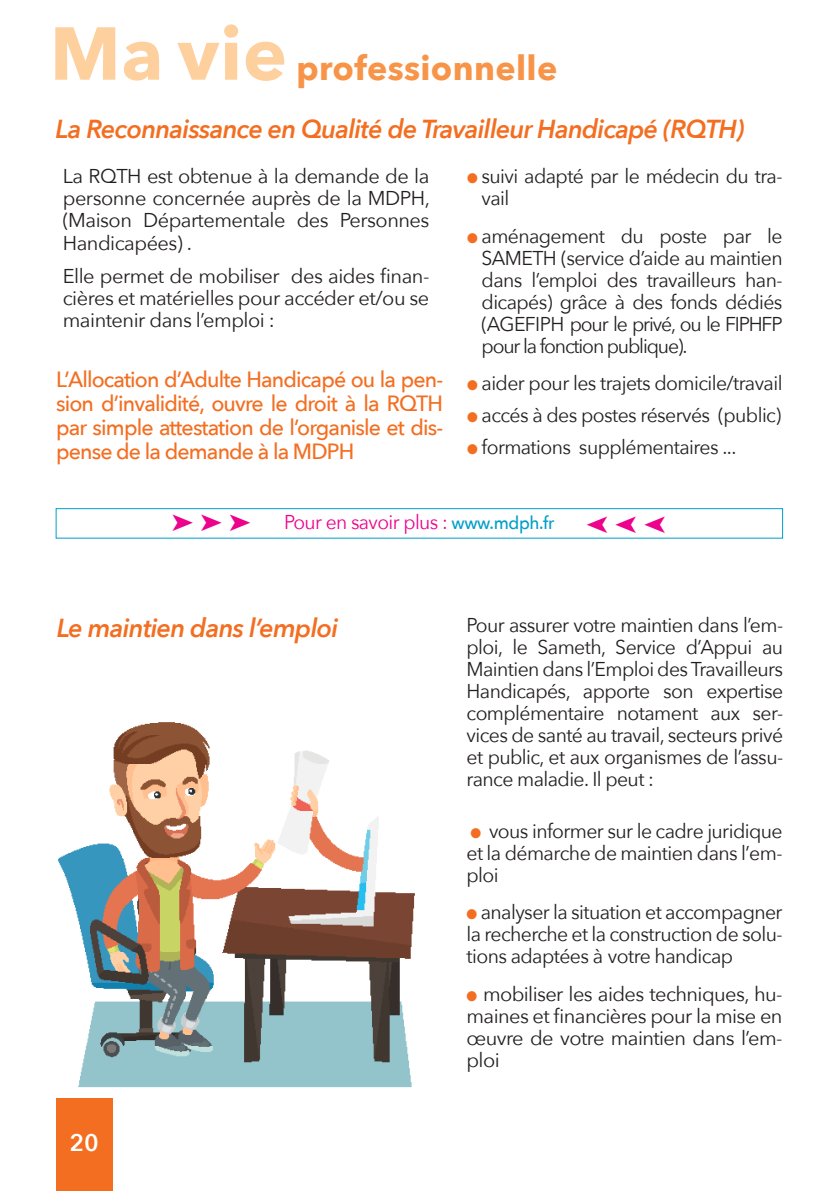
<style>
.page{position:relative;width:840px;height:1191px;background:#fff}
.page>*{position:absolute;margin:0;border:0;box-sizing:border-box;transform-origin:0 0}
.t1{font:700 34px "Avenir Next";letter-spacing:.01em;color:#f79447}
.t2{font:italic 600 26px "Avenir Next";letter-spacing:-.03em;color:#f36e21}
.t3{font:24px "Zapf Dingbats ITC";color:#ed028c}
.t4{font:600 24px "Avenir Next";color:#fff}
.t5{font:500 22px/24px "Avenir Next";letter-spacing:-.04em;color:#f36e21;text-align:justify}
.t6{font:20px/22px "Avenir Next";letter-spacing:-.03em;color:#231f20;text-align:justify}
.t7{font:20px "Avenir Next";letter-spacing:-.03em;color:#ed028c;scale:.96 1}
.s1{font-size:74px;color:#fdd09e}
.s2{color:#f36e21}
.s3{font-weight:500;font-size:18px;color:#009eca}
</style>
<div class="page">
<div style="left:56px;top:1098px;width:57px;height:93px;background:#f36e21"></div>
<div style="left:56px;top:508px;width:726px;height:30px;border:1px solid #009eca"></div>
<img style="left:58px;top:722px;width:357px;height:366px">
<p class="t1" style="left:50px;top:38px;width:508px"><span class="s1">Ma vie</span> professionnelle</p>
<p class="t2" style="left:56px;top:106px;width:690px">La Reconnaissance en Qualité de Travailleur Handicapé (RQTH)</p>
<p class="t6" style="left:63px;top:165px;width:368px">La RQTH est obtenue à la demande de la personne concernée auprès de la MDPH, (Maison Départementale des Personnes Handicapées) .</p>
<p class="t6" style="left:63px;top:264px;width:368px">Elle permet de mobiliser des aides finan&shy;cières et matérielles pour accéder et/ou se maintenir dans l’emploi :</p>
<p class="t5" style="left:56px;top:367px;width:388px">L’Allocation d’Adulte Handicapé ou la pen&shy;sion d’invalidité, ouvre le droit à la RQTH par simple attestation de l’organisle et dis&shy;pense de la demande à la MDPH</p>
<p class="t6" style="left:481px;top:165px;width:302px;text-indent:-15px"><span class="s2">●</span> suivi adapté par le médecin du tra&shy;vail</p>
<p class="t6" style="left:481px;top:224px;width:302px;text-indent:-15px"><span class="s2">●</span> aménagement du poste par le SAMETH (service d’aide au maintien dans l’emploi des travailleurs han&shy;dicapés) grâce à des fonds dédiés (AGEFIPH pour le privé, ou le FIPHFP pour la fonction publique).</p>
<p class="t6" style="left:467px;top:371px;width:317px"><span class="s2">●</span> aider pour les trajets domicile/travail</p>
<p class="t6" style="left:467px;top:403px;width:315px"><span class="s2">●</span> accés à des postes réservés (public)</p>
<p class="t6" style="left:467px;top:435px;width:271px"><span class="s2">●</span> formations supplémentaires ...</p>
<p class="t3" style="left:172px;top:512px;width:81px">➤ ➤ ➤</p>
<p class="t7" style="left:284px;top:505px;width:283px">Pour en savoir plus : <span class="s3">www.mdph.fr</span></p>
<p class="t2" style="left:57px;top:605px;width:283px">Le maintien dans l’emploi</p>
<p class="t6" style="left:466px;top:613px;width:318px">Pour assurer votre maintien dans l’em&shy;ploi, le Sameth, Service d’Appui au Maintien dans l’Emploi des Travailleurs Handicapés, apporte son expertise complémentaire notament aux ser&shy;vices de santé au travail, secteurs privé et public, et aux organismes de l’assu&shy;rance maladie. Il peut :</p>
<p class="t6" style="left:466px;top:819px;width:317px"><span class="s2">●</span> vous informer sur le cadre juridique et la démarche de maintien dans l’em&shy;ploi</p>
<p class="t6" style="left:466px;top:900px;width:317px"><span class="s2">●</span> analyser la situation et accompagner la recherche et la construction de solu&shy;tions adaptées à votre handicap</p>
<p class="t6" style="left:466px;top:981px;width:317px"><span class="s2">●</span> mobiliser les aides techniques, hu&shy;maines et financières pour la mise en œuvre de votre maintien dans l’em&shy;ploi</p>
<p class="t4" style="left:70px;top:1122px;width:31px">20</p>
</div>
